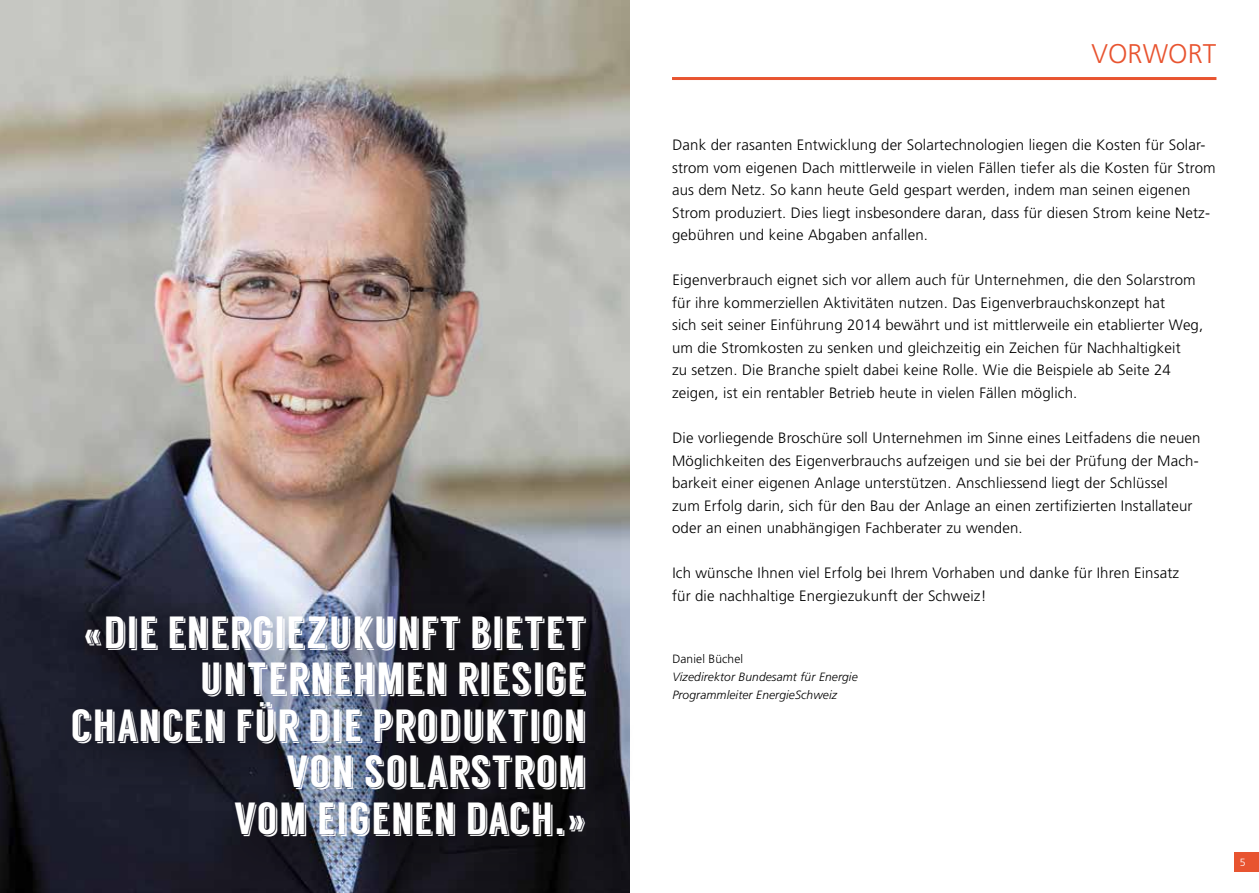
<style>
.page{position:relative;width:1259px;height:893px;background:#fff}
.page>*{position:absolute;margin:0;border:0;box-sizing:border-box;transform-origin:0 0}
.t1{font:45px/46.5px "Langdon";letter-spacing:.01em;color:#fff;text-align:right}
.t2{font:300 27px "Frutiger LT Std";color:#e85430}
.t3{font:300 15px/22.5px "Frutiger LT Std";letter-spacing:.01em;color:#000}
.t4{font:italic 300 12px/18px "Frutiger LT Std";letter-spacing:.01em;color:#000}
.t5{font:300 12px "Frutiger LT Std";letter-spacing:.01em;color:#000}
.t6{font:300 10.5px "Frutiger LT Std";color:#fff}
</style>
<div class="page">
<img style="left:0;top:0;width:629px;height:893px">
<div style="left:1234px;top:852px;width:25px;height:20px;background:#e85430"></div>
<div style="left:42px;top:584px;width:596px;height:304px;background:#000;opacity:.5"></div>
<hr style="left:672px;top:77px;width:544px;height:3px;background:#e85430">
<h1 class="t1" style="left:71px;top:609px;width:517px">«DIE ENERGIEZUKUNFT BIETET<br>UNTERNEHMEN RIESIGE<br>CHANCEN FÜR DIE PRODUKTION<br>VON SOLARSTROM<br>VOM EIGENEN DACH.»</h1>
<h2 class="t2" style="left:1091px;top:38px;width:126px">Vo rwo rt</h2>
<p class="t3" style="left:672px;top:134px;width:545px">Dank der rasanten Entwicklung der Solartechnologien liegen die Kosten für Solar&shy;strom vom eigenen Dach mittlerweile in vielen Fällen tiefer als die Kosten für Strom aus dem Netz. So kann heute Geld gespart werden, indem man seinen eigenen Strom produziert. Dies liegt insbesondere daran, dass für diesen Strom keine Netz&shy;gebühren und keine Abgaben anfallen.</p>
<p class="t3" style="left:672px;top:269px;width:533px">Eigenverbrauch eignet sich vor allem auch für Unternehmen, die den Solarstrom für ihre kommerziellen Aktivitäten nutzen. Das Eigenverbrauchskonzept hat<br>sich seit seiner Einführung 2014 bewährt und ist mittlerweile ein etablierter Weg, um die Stromkosten zu senken und gleichzeitig ein Zeichen für Nachhaltigkeit<br>zu setzen. Die Branche spielt dabei keine Rolle. Wie die Beispiele ab Seite 24 zeigen, ist ein rentabler Betrieb heute in vielen Fällen möglich.</p>
<p class="t3" style="left:672px;top:427px;width:530px">Die vorliegende Broschüre soll Unternehmen im Sinne eines Leitfadens die neuen Möglichkeiten des Eigenverbrauchs aufzeigen und sie bei der Prüfung der Mach&shy;barkeit einer eigenen Anlage unterstützen. Anschliessend liegt der Schlüssel<br>zum Erfolg darin, sich für den Bau der Anlage an einen zertifizierten Installateur oder an einen unabhängigen Fachberater zu wenden.</p>
<p class="t3" style="left:672px;top:562px;width:509px">Ich wünsche Ihnen viel Erfolg bei Ihrem Vorhaben und danke für Ihren Einsatz für die nachhaltige Energiezukunft der Schweiz!</p>
<p class="t5" style="left:672px;top:652px;width:72px">Daniel Büchel</p>
<p class="t4" style="left:672px;top:668px;width:187px">Vizedirektor Bundesamt für Energie<br>Programmleiter EnergieSchweiz</p>
<p class="t6" style="left:1239px;top:856px;width:7px">5</p>
</div>
